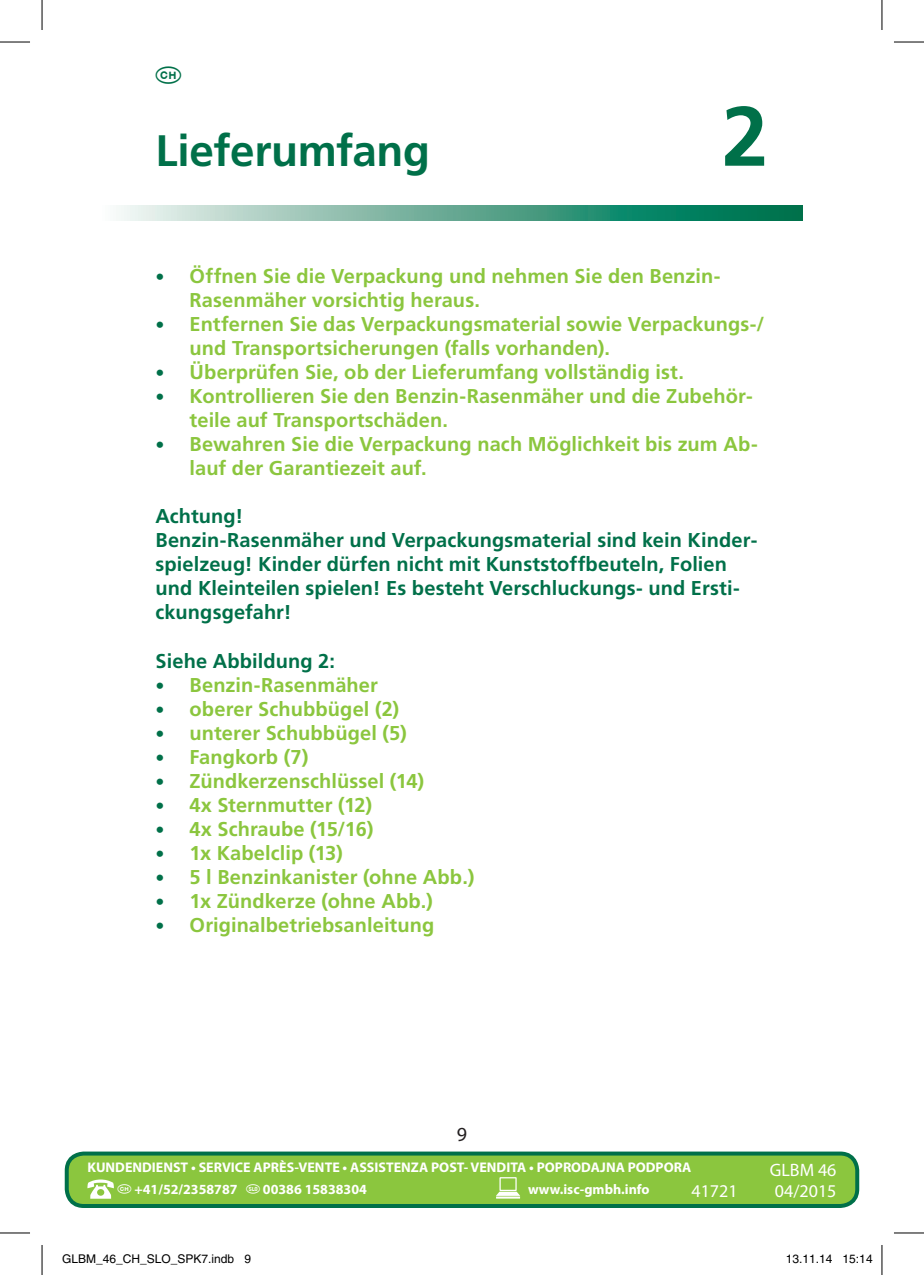
<style>
.page{position:relative;width:924px;height:1275px;background:#fff}
.page>*{position:absolute;margin:0;border:0;box-sizing:border-box;transform-origin:0 0}
.t1{font:700 84px "Frutiger";color:#007049}
.t2{font:700 44px "Frutiger";letter-spacing:-.005em;color:#007049}
.t3{font:26px "National Codes Europe";color:#007049}
.t4{font:700 20px/24px "Frutiger";letter-spacing:.005em;color:#8bc63e}
.t5{font:700 20px/24px "Frutiger";letter-spacing:.005em;color:#007049}
.t6{font:20px "Myriad Pro";color:#231f20}
.t7{font:18px "Myriad Pro";color:#fff}
.t8{font:700 14px/22px "Myriad Pro";color:#fff}
.t9{font:12px "Helvetica";color:#000}
.s1{font-size:18px;color:#007049}
</style>
<div class="page">
<svg style="left:119px;top:205px;width:683px;height:16px;background:#63ab95"></svg>
<div style="left:67px;top:1153px;width:789px;height:53px;background:#8bc63e;border-radius:17px"></div>
<div style="left:65px;top:1151px;width:793px;height:57px;border:4px solid #007049;border-radius:17px"></div>
<svg style="left:496px;top:1177px;width:24px;height:21px"></svg>
<svg style="left:87px;top:1179px;width:27px;height:19px"></svg>
<hr style="left:0;top:42px;width:30px;height:1px;background:#000">
<hr style="left:893px;top:42px;width:30px;height:1px;background:#000">
<hr style="left:0;top:1232px;width:30px;height:1px;background:#000">
<hr style="left:893px;top:1232px;width:30px;height:1px;background:#000">
<hr style="left:42px;top:0;width:1px;height:30px;background:#000">
<hr style="left:42px;top:1245px;width:1px;height:30px;background:#000">
<hr style="left:881px;top:0;width:1px;height:30px;background:#000">
<hr style="left:881px;top:1245px;width:1px;height:30px;background:#000">
<h3 class="t3" style="left:155px;top:54px;width:27px">h</h3>
<h2 class="t2" style="left:155px;top:125px;width:276px">Lieferumfang</h2>
<h1 class="t1" style="left:721px;top:87px;width:48px">2</h1>
<p class="t4" style="left:189px;top:264px;width:532px;text-indent:-34px"><span class="s1">•</span> Öffnen Sie die Verpackung und nehmen Sie den Benzin-<br>Rasenmäher vorsichtig heraus.</p>
<p class="t4" style="left:189px;top:312px;width:576px;text-indent:-34px"><span class="s1">•</span> Entfernen Sie das Verpackungsmaterial sowie Verpackungs-/ und Transportsicherungen (falls vorhanden).</p>
<p class="t4" style="left:155px;top:360px;width:530px"><span class="s1">•</span> Überprüfen Sie, ob der Lieferumfang vollständig ist.</p>
<p class="t4" style="left:189px;top:384px;width:564px;text-indent:-34px"><span class="s1">•</span> Kontrollieren Sie den Benzin-Rasenmäher und die Zubehör&shy;teile auf Transportschäden.</p>
<p class="t4" style="left:189px;top:432px;width:569px;text-indent:-34px"><span class="s1">•</span> Bewahren Sie die Verpackung nach Möglichkeit bis zum Ab&shy;lauf der Garantiezeit auf.</p>
<p class="t5" style="left:155px;top:504px;width:603px">Achtung!<br>Benzin-Rasenmäher und Verpackungsmaterial sind kein Kinder&shy;spielzeug! Kinder dürfen nicht mit Kunststoffbeuteln, Folien und Kleinteilen spielen! Es besteht Verschluckungs- und Ersti&shy;ckungsgefahr!</p>
<p class="t5" style="left:155px;top:648px;width:181px">Siehe Abbildung 2:</p>
<p class="t4" style="left:155px;top:672px;width:224px"><span class="s1">•</span> Benzin-Rasenmäher</p>
<p class="t4" style="left:155px;top:696px;width:245px"><span class="s1">•</span> oberer Schubbügel (2)</p>
<p class="t4" style="left:155px;top:720px;width:253px"><span class="s1">•</span> unterer Schubbügel (5)</p>
<p class="t4" style="left:155px;top:744px;width:154px"><span class="s1">•</span> Fangkorb (7)</p>
<p class="t4" style="left:155px;top:768px;width:270px"><span class="s1">•</span> Zündkerzenschlüssel (14)</p>
<p class="t4" style="left:155px;top:792px;width:218px"><span class="s1">•</span> 4x Sternmutter (12)</p>
<p class="t4" style="left:155px;top:816px;width:219px"><span class="s1">•</span> 4x Schraube (15/16)</p>
<p class="t4" style="left:155px;top:840px;width:189px"><span class="s1">•</span> 1x Kabelclip (13)</p>
<p class="t4" style="left:155px;top:864px;width:320px"><span class="s1">•</span> 5 l Benzinkanister (ohne Abb.)</p>
<p class="t4" style="left:155px;top:888px;width:278px"><span class="s1">•</span> 1x Zündkerze (ohne Abb.)</p>
<p class="t4" style="left:155px;top:912px;width:280px"><span class="s1">•</span> Originalbetriebsanleitung</p>
<p class="t6" style="left:456px;top:1123px;width:12px">9</p>
<p class="t8" style="left:117px;top:1156px;width:575px;text-indent:-30px">KUNDENDIENST • SERVICE APRÈS-VENTE • ASSISTENZA POST- VENDITA • POPRODAJNA PODPORA <sup>h</sup> +41/52/2358787 <sup>X</sup> 00386 15838304</p>
<p class="t7" style="left:769px;top:1159px;width:68px">GLBM 46</p>
<p class="t8" style="left:527px;top:1178px;width:123px">www.isc-gmbh.info</p>
<p class="t7" style="left:691px;top:1181px;width:48px">41721</p>
<p class="t7" style="left:774px;top:1181px;width:63px">04/2015</p>
<p class="t9" style="left:62px;top:1251px;width:190px">GLBM_46_CH_SLO_SPK7.indb 9</p>
<p class="t9" style="left:785px;top:1251px;width:88px">13.11.14 15:14</p>
</div>
